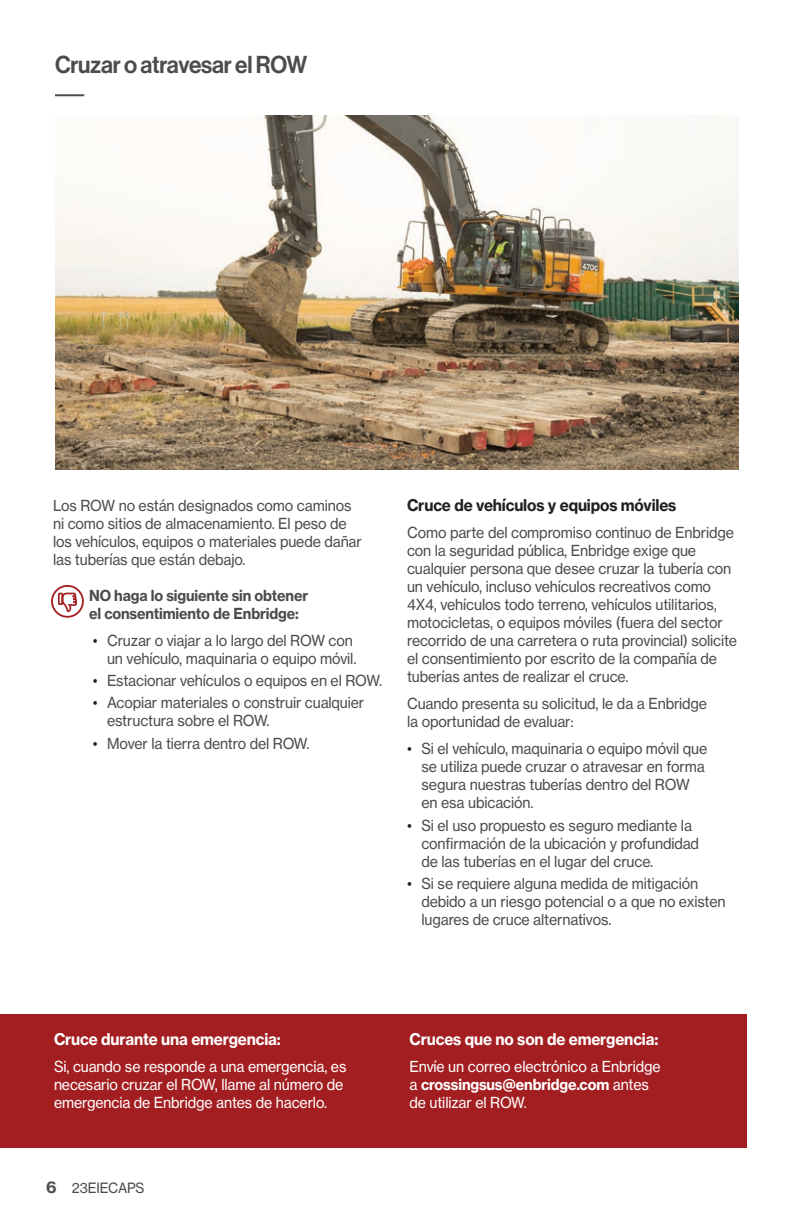
<style>
.page{position:relative;width:792px;height:1224px;background:#fff}
.page>*{position:absolute;margin:0;border:0;box-sizing:border-box;transform-origin:0 0}
.page_heading{font:24px "N Haas Grotesk DS Pro 65 Md";letter-spacing:-.01em;color:#4b4c4d;scale:.95 1}
.subhead{font:16px "N Haas Grotesk TX Pro 75 Bd";letter-spacing:-.01em;color:#fff;scale:.95 1}
.body_copy{font:16px "N Haas Grotesk TX Pro 75 Bd";letter-spacing:-.01em;color:#231f20;scale:.95 1}
.body_copy-2{font:15px/18px "N Haas Grotesk TX Pro 55 Rg";letter-spacing:-.01em;color:#4b4c4d;scale:.95 1}
.body_copy-3{font:15px/18px "N Haas Grotesk TX Pro 55 Rg";letter-spacing:-.01em;color:#fff;scale:.95 1}
.body_copy-4{font:15px/18px "N Haas Grotesk TX Pro 75 Bd";letter-spacing:-.01em;color:#4b4c4d;scale:.95 1}
.t1{font:14px "N Haas Grotesk TX Pro 55 Rg";letter-spacing:-.01em;color:#4b4c4d;scale:.95 1}
.s1{color:#231f20}
.s2{font-family:"N Haas Grotesk TX Std 75 Bd";font-size:16px}
.s3{font-family:"N Haas Grotesk TX Pro 75 Bd"}
</style>
<div class="page">
<hr style="left:55px;top:94px;width:29px;height:2px;background:#4b4c4d">
<div style="left:0;top:1014px;width:747px;height:134px;background:#a31e21"></div>
<svg style="left:51px;top:585px;width:33px;height:33px"></svg>
<img style="left:55px;top:116px;width:684px;height:353px">
<p class="page_heading" style="left:55px;top:50px;width:267px">Cruzar o atravesar el ROW</p>
<p class="body_copy-2" style="left:53px;top:496px;width:327px">Los ROW no están designados como caminos ni como sitios de almacenamiento. El peso de los vehículos, equipos o materiales puede dañar las tuberías que están debajo.</p>
<p class="body_copy-4" style="left:89px;top:586px;width:232px">NO haga lo siguiente sin obtener el consentimiento de Enbridge:</p>
<p class="body_copy-2" style="left:93px;top:631px;width:279px;text-align:right"><span class="s1">•</span> Cruzar o viajar a lo largo del ROW con un vehículo, maquinaria o equipo móvil.</p>
<p class="body_copy-2" style="left:93px;top:671px;width:306px"><span class="s1">•</span> Estacionar vehículos o equipos en el ROW.</p>
<p class="body_copy-2" style="left:107px;top:694px;width:272px;text-indent:-14px"><span class="s1">•</span> Acopiar materiales o construir cualquier estructura sobre el ROW.</p>
<p class="body_copy-2" style="left:93px;top:734px;width:230px"><span class="s1">•</span> Mover la tierra dentro del ROW.</p>
<p class="body_copy" style="left:407px;top:495px;width:285px">Cruce de vehículos y equipos móviles</p>
<p class="body_copy-2" style="left:407px;top:524px;width:349px">Como parte del compromiso continuo de Enbridge con la seguridad pública, Enbridge exige que cualquier persona que desee cruzar la tubería con un vehículo, incluso vehículos recreativos como 4X4, vehículos todo terreno, vehículos utilitarios, motocicletas, o equipos móviles (fuera del sector recorrido de una carretera o ruta provincial) solicite el consentimiento por escrito de la compañía de tuberías antes de realizar el cruce.</p>
<p class="body_copy-2" style="left:407px;top:695px;width:317px">Cuando presenta su solicitud, le da a Enbridge la oportunidad de evaluar:</p>
<p class="body_copy-2" style="left:421px;top:740px;width:302px;text-indent:-14px"><span class="s1">•</span> Si el vehículo, maquinaria o equipo móvil que se utiliza puede cruzar o atravesar en forma segura nuestras tuberías dentro del ROW en esa ubicación.</p>
<p class="body_copy-2" style="left:421px;top:816px;width:294px;text-indent:-14px"><span class="s1">•</span> Si el uso propuesto es seguro mediante la confirmación de la ubicación y profundidad de las tuberías en el lugar del cruce.</p>
<p class="body_copy-2" style="left:421px;top:875px;width:322px;text-indent:-14px"><span class="s1">•</span> Si se requiere alguna medida de mitigación debido a un riesgo potencial o a que no existen lugares de cruce alternativos.</p>
<p class="subhead" style="left:54px;top:1029px;width:240px">Cruce durante una emergencia:</p>
<p class="body_copy-3" style="left:54px;top:1057px;width:309px">Si, cuando se responde a una emergencia, es necesario cruzar el ROW, llame al número de emergencia de Enbridge antes de hacerlo.</p>
<p class="t1" style="left:46px;top:1179px;width:105px"><span class="s2">6</span> 23EIECAPS</p>
<p class="subhead" style="left:410px;top:1029px;width:263px">Cruces que no son de emergencia:</p>
<p class="body_copy-3" style="left:410px;top:1057px;width:266px">Envíe un correo electrónico a Enbridge a <span class="s3">crossingsus@enbridge.com</span> antes de utilizar el ROW.</p>
</div>
